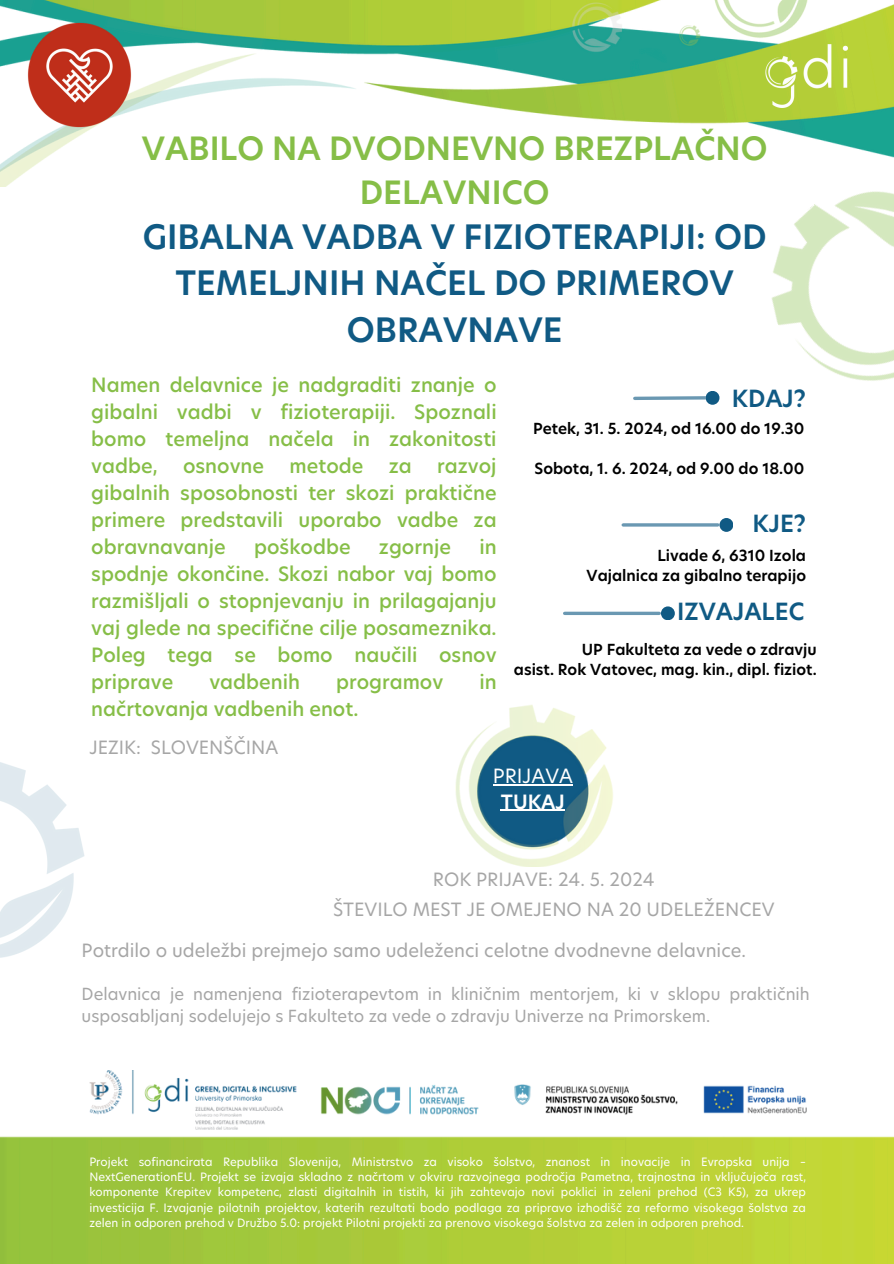
<style>
.page{position:relative;width:894px;height:1264px;background:#fff}
.page>*{position:absolute;margin:0;border:0;box-sizing:border-box;transform-origin:0 0}
.t1{font:600 33px/46.2px "Hero New";color:#105a84;text-align:center}
.t2{font:600 31.5px/43.8px "Hero New";color:#86be47;text-align:center}
.t3{font:600 23.25px "Hero New";color:#105a84}
.t4{font:500 19.35px/27px "Hero New";color:#86be47;text-align:justify}
.t5{font:19.35px "Hero New";color:#fff}
.t6{font:600 19.35px "Hero New";color:#fff}
.t7{font:18px "Hero New";color:#a6a6a6}
.t8{font:16.35px/22.4px "Hero New";color:#a6a6a6}
.t9{font:600 15px "Hero New";color:#000}
.t10{font:11.4px/15.1px "Hero New";color:#fff;text-align:justify}
</style>
<div class="page">
<img style="left:0;top:0;width:893px;height:186px">
<img style="left:0;top:1136px;width:893px;height:127px">
<img style="left:89px;top:1070px;width:717px;height:59px">
<img style="left:455px;top:705px;width:158px;height:161px">
<hr style="left:500px;top:810px;width:65px;height:1px;background:#fff">
<hr style="left:493px;top:784px;width:79px;height:1px;background:#fff">
<div style="left:705px;top:391px;width:14px;height:14px;background:#105a84;border-radius:50%"></div>
<svg style="left:633px;top:396px;width:73px;height:4px"></svg>
<img style="left:733px;top:149px;width:160px;height:232px">
<hr style="left:623px;top:523px;width:94px;height:3px;background:#105a84">
<div style="left:719px;top:518px;width:14px;height:14px;background:#105a84;border-radius:50%"></div>
<img style="left:0;top:762px;width:85px;height:196px">
<img style="left:762px;top:42px;width:88px;height:66px">
<svg style="left:564px;top:611px;width:95px;height:4px"></svg>
<div style="left:660px;top:606px;width:14px;height:14px;background:#105a84;border-radius:50%"></div>
<img style="left:27px;top:23px;width:105px;height:105px">
<h4 class="t2" style="left:142px;top:127px;width:627px">VABILO NA DVODNEVNO BREZPLAČNO<br>DELAVNICO</h4>
<h4 class="t1" style="left:143px;top:214px;width:625px">GIBALNA VADBA V FIZIOTERAPIJI: OD<br>TEMELJNIH NAČEL DO PRIMEROV<br>OBRAVNAVE</h4>
<p class="t4" style="left:91px;top:371px;width:407px">Namen delavnice je nadgraditi znanje o gibalni vadbi v fizioterapiji. Spoznali bomo temeljna načela in zakonitosti vadbe,</p>
<p class="t4" style="left:183px;top:452px;width:83px">osnovne</p>
<p class="t4" style="left:289px;top:452px;width:75px">metode</p>
<p class="t4" style="left:388px;top:452px;width:25px">za</p>
<p class="t4" style="left:91px;top:452px;width:407px;text-indent:346px">razvoj gibalnih sposobnosti ter skozi praktične primere predstavili uporabo vadbe za obravnavanje</p>
<p class="t4" style="left:254px;top:533px;width:98px">poškodbe</p>
<p class="t4" style="left:379px;top:533px;width:73px">zgornje</p>
<p class="t4" style="left:91px;top:533px;width:407px;text-indent:388px">in spodnje okončine. Skozi nabor vaj bomo razmišljali o stopnjevanju in prilagajanju vaj glede na specifične cilje posameznika.<br>Poleg tega se bomo naučili osnov priprave</p>
<p class="t4" style="left:209px;top:668px;width:92px">vadbenih</p>
<p class="t4" style="left:336px;top:668px;width:109px">programov</p>
<p class="t4" style="left:479px;top:668px;width:19px">in</p>
<p class="t4" style="left:91px;top:695px;width:268px">načrtovanja vadbenih enot.</p>
<p class="t7" style="left:89px;top:734px;width:190px">JEZIK: SLOVENŠČINA</p>
<h2 class="t3" style="left:731px;top:383px;width:76px">KDAJ?</h2>
<h2 class="t9" style="left:533px;top:418px;width:272px">Petek, 31. 5. 2024, od 16.00 do 19.30</h2>
<p class="t9" style="left:534px;top:458px;width:271px">Sobota, 1. 6. 2024, od 9.00 do 18.00</p>
<p class="t3" style="left:752px;top:507px;width:55px">KJE?</p>
<p class="t9" style="left:657px;top:545px;width:150px">Livade 6, 6310 Izola</p>
<p class="t9" style="left:586px;top:565px;width:221px">Vajalnica za gibalno terapijo</p>
<h4 class="t3" style="left:677px;top:595px;width:128px">IZVAJALEC</h4>
<h4 class="t9" style="left:581px;top:638px;width:236px">UP Fakulteta za vede o zdravju</h4>
<h6 class="t9" style="left:513px;top:659px;width:304px">asist. Rok Vatovec, mag. kin., dipl. fiziot.</h6>
<h5 class="t5" style="left:493px;top:762px;width:81px">PRIJAVA</h5>
<p class="t6" style="left:500px;top:788px;width:66px">TUKAJ</p>
<h3 class="t7" style="left:433px;top:866px;width:223px">ROK PRIJAVE: 24. 5. 2024</h3>
<p class="t7" style="left:333px;top:897px;width:443px">ŠTEVILO MEST JE OMEJENO NA 20 UDELEŽENCEV</p>
<p class="t7" style="left:82px;top:938px;width:665px">Potrdilo o udeležbi prejmejo samo udeleženci celotne dvodnevne delavnice.</p>
<p class="t8" style="left:82px;top:982px;width:729px">Delavnica je namenjena fizioterapevtom in kliničnim mentorjem, ki v sklopu praktičnih usposabljanj sodelujejo s Fakulteto za vede o zdravju Univerze na Primorskem.</p>
<h4 class="t10" style="left:89px;top:1154px;width:718px">Projekt sofinancirata Republika Slovenija, Ministrstvo za visoko šolstvo, znanost in inovacije in Evropska unija – NextGenerationEU. Projekt se izvaja skladno z načrtom v okviru razvojnega področja Pametna, trajnostna in vključujoča rast, komponente Krepitev kompetenc, zlasti digitalnih in tistih, ki jih zahtevajo novi poklici in zeleni prehod (C3 K5), za ukrep investicija F. Izvajanje pilotnih projektov, katerih rezultati bodo podlaga za pripravo izhodišč za reformo visokega šolstva za zelen in odporen prehod v Družbo 5.0: projekt Pilotni projekti za prenovo visokega šolstva za zelen in odporen prehod.</h4>
</div>
